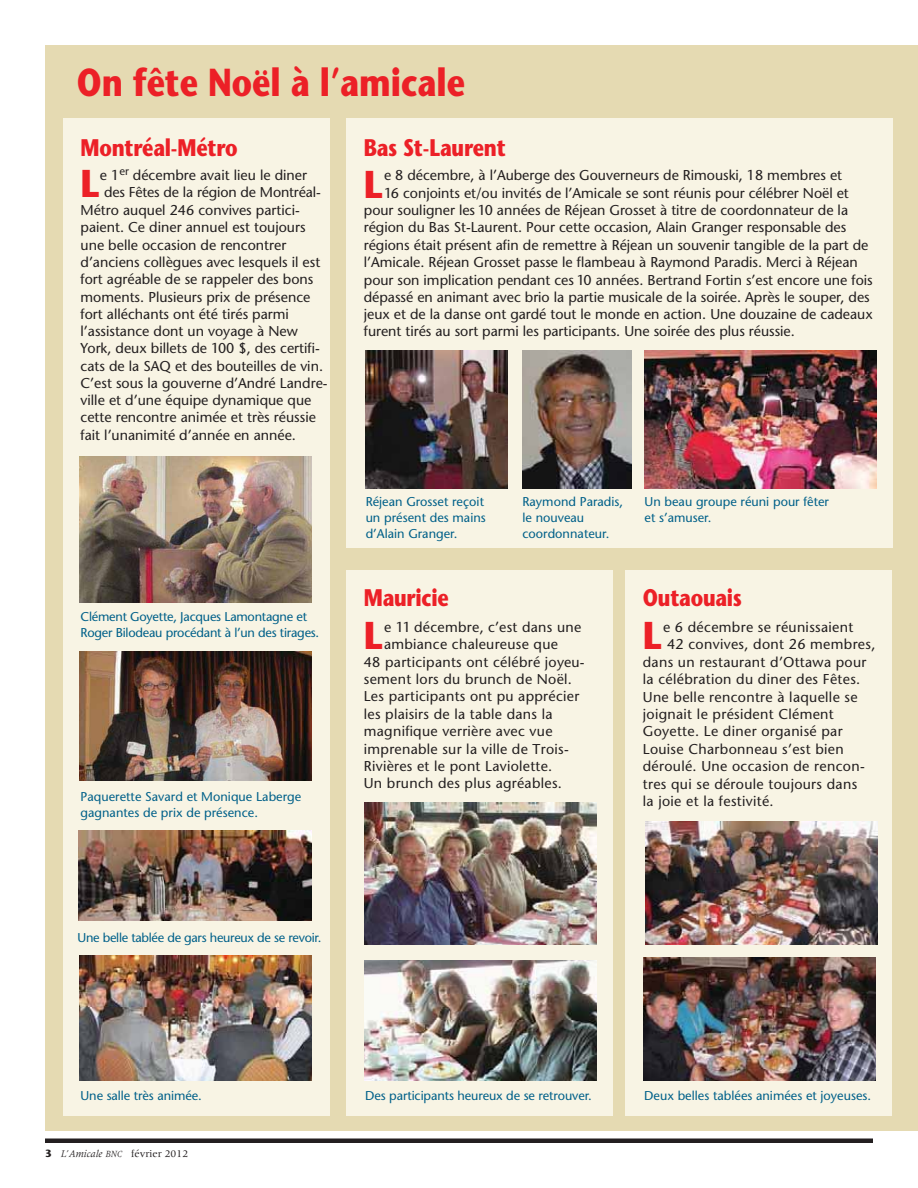
<style>
.page{position:relative;width:918px;height:1188px;background:#fff}
.page>*{position:absolute;margin:0;border:0;box-sizing:border-box;transform-origin:0 0}
.t1{font:700 39px "Stone Sans";color:#ec2027;scale:.82 1}
.t2{font:700 38.7px "Stone Sans";color:#ec2027;scale:.9 1}
.t3{font:700 24px "Stone Sans";letter-spacing:-.01em;color:#ec2027;scale:.82 1}
.t4{font:14.25px "Stone Sans";color:#231f20}
.t5{font:14.25px "Stone Sans";letter-spacing:.02em;color:#231f20}
.t6{font:12.75px/16px "Stone Sans";color:#006089}
.t7{font:12.75px/16px "Stone Sans";letter-spacing:-.02em;color:#006089}
.t8{font:10.5px "Meridien";color:#231f20}
.s1{font-family:"Stone Sans";font-weight:700}
.s2{font-style:italic}
.s3{font-style:italic;font-size:9.75px}
</style>
<div class="page">
<div style="left:45px;top:1138px;width:828px;height:5px;background:#231f20"></div>
<div style="left:45px;top:45px;width:873px;height:1086px;background:#e5dab2"></div>
<div style="left:63px;top:118px;width:267px;height:998px;background:#f8f4e4"></div>
<div style="left:346px;top:119px;width:547px;height:429px;background:#f8f4e4"></div>
<img style="left:80px;top:456px;width:232px;height:147px">
<img style="left:80px;top:956px;width:232px;height:125px">
<img style="left:80px;top:652px;width:232px;height:129px">
<img style="left:79px;top:831px;width:232px;height:90px">
<img style="left:644px;top:350px;width:232px;height:139px">
<img style="left:522px;top:350px;width:110px;height:139px">
<img style="left:366px;top:350px;width:141px;height:139px">
<div style="left:346px;top:570px;width:267px;height:546px;background:#f8f4e4"></div>
<img style="left:364px;top:802px;width:232px;height:142px">
<img style="left:364px;top:960px;width:232px;height:120px">
<div style="left:626px;top:570px;width:266px;height:546px;background:#f8f4e4"></div>
<img style="left:645px;top:821px;width:232px;height:123px">
<img style="left:644px;top:957px;width:232px;height:124px">
<h1 class="t1" style="left:77px;top:67px;width:475px">On fête Noël à l’amicale</h1>
<h3 class="t3" style="left:81px;top:138px;width:193px">Montréal-Métro</h3>
<h3 class="t3" style="left:364px;top:138px;width:175px">Bas St-Laurent</h3>
<h2 class="t2" style="left:81px;top:169px;width:23px">L</h2>
<p class="t4" style="left:100px;top:169px;width:209px">e 1<sup>er</sup> décembre avait lieu le diner</p>
<h2 class="t2" style="left:364px;top:169px;width:23px">L</h2>
<p class="t4" style="left:384px;top:170px;width:460px">e 8 décembre, à l’Auberge des Gouverneurs de Rimouski, 18 membres et</p>
<p class="t4" style="left:104px;top:187px;width:218px">des Fêtes de la région de Montréal-</p>
<p class="t4" style="left:81px;top:204px;width:221px">Métro auquel 246 convives partici-</p>
<p class="t4" style="left:81px;top:222px;width:227px">paient. Ce diner annuel est toujours</p>
<p class="t4" style="left:81px;top:239px;width:207px">une belle occasion de rencontrer</p>
<p class="t4" style="left:81px;top:256px;width:241px">d’anciens collègues avec lesquels il est</p>
<p class="t4" style="left:81px;top:274px;width:234px">fort agréable de se rappeler des bons</p>
<p class="t4" style="left:81px;top:291px;width:231px">moments. Plusieurs prix de présence</p>
<p class="t4" style="left:81px;top:309px;width:210px">fort alléchants ont été tirés parmi</p>
<p class="t4" style="left:81px;top:326px;width:219px">l’assistance dont un voyage à New</p>
<p class="t4" style="left:81px;top:343px;width:241px">York, deux billets de 100 $, des certifi-</p>
<p class="t4" style="left:81px;top:360px;width:244px">cats de la SAQ et des bouteilles de vin.</p>
<p class="t4" style="left:81px;top:378px;width:249px">C’est sous la gouverne d’André Landre-</p>
<p class="t4" style="left:81px;top:395px;width:232px">ville et d’une équipe dynamique que</p>
<p class="t4" style="left:81px;top:412px;width:237px">cette rencontre animée et très réussie</p>
<p class="t4" style="left:81px;top:429px;width:217px">fait l’unanimité d’année en année.</p>
<p class="t4" style="left:384px;top:187px;width:466px">16 conjoints et/ou invités de l’Amicale se sont réunis pour célébrer Noël et</p>
<p class="t4" style="left:364px;top:204px;width:486px">pour souligner les 10 années de Réjean Grosset à titre de coordonnateur de la</p>
<p class="t4" style="left:364px;top:222px;width:484px">région du Bas St-Laurent. Pour cette occasion, Alain Granger responsable des</p>
<p class="t4" style="left:364px;top:239px;width:506px">régions était présent afin de remettre à Réjean un souvenir tangible de la part de</p>
<p class="t4" style="left:364px;top:257px;width:495px">l’Amicale. Réjean Grosset passe le flambeau à Raymond Paradis. Merci à Réjean</p>
<p class="t4" style="left:364px;top:274px;width:510px">pour son implication pendant ces 10 années. Bertrand Fortin s’est encore une fois</p>
<p class="t4" style="left:364px;top:291px;width:507px">dépassé en animant avec brio la partie musicale de la soirée. Après le souper, des</p>
<p class="t4" style="left:364px;top:309px;width:510px">jeux et de la danse ont gardé tout le monde en action. Une douzaine de cadeaux</p>
<p class="t4" style="left:364px;top:326px;width:432px">furent tirés au sort parmi les participants. Une soirée des plus réussie.</p>
<p class="t7" style="left:81px;top:610px;width:240px">Clément Goyette, Jacques Lamontagne et<br>Roger Bilodeau procédant à l’un des tirages.</p>
<p class="t6" style="left:81px;top:790px;width:222px">Paquerette Savard et Monique Laberge gagnantes de prix de présence.</p>
<p class="t6" style="left:366px;top:495px;width:122px">Réjean Grosset reçoit un présent des mains d’Alain Granger.</p>
<p class="t6" style="left:522px;top:495px;width:102px">Raymond Paradis, le nouveau coordonnateur.</p>
<p class="t6" style="left:645px;top:495px;width:186px">Un beau groupe réuni pour fêter et s’amuser.</p>
<h3 class="t3" style="left:364px;top:588px;width:105px">Mauricie</h3>
<h2 class="t2" style="left:364px;top:621px;width:23px">L</h2>
<p class="t5" style="left:384px;top:621px;width:199px">e 11 décembre, c’est dans une</p>
<p class="t5" style="left:384px;top:639px;width:176px">ambiance chaleureuse que</p>
<p class="t5" style="left:364px;top:656px;width:222px">48 participants ont célébré joyeu-</p>
<p class="t5" style="left:364px;top:674px;width:210px">sement lors du brunch de Noël.</p>
<p class="t5" style="left:364px;top:691px;width:217px">Les participants ont pu apprécier</p>
<p class="t5" style="left:364px;top:708px;width:190px">les plaisirs de la table dans la</p>
<p class="t5" style="left:364px;top:726px;width:190px">magnifique verrière avec vue</p>
<p class="t5" style="left:364px;top:743px;width:206px">imprenable sur la ville de Trois-</p>
<p class="t5" style="left:364px;top:761px;width:190px">Rivières et le pont Laviolette.</p>
<p class="t5" style="left:364px;top:778px;width:200px">Un brunch des plus agréables.</p>
<h3 class="t3" style="left:643px;top:589px;width:123px">Outaouais</h3>
<h2 class="t2" style="left:643px;top:621px;width:23px">L</h2>
<p class="t5" style="left:663px;top:622px;width:192px">e 6 décembre se réunissaient</p>
<p class="t5" style="left:667px;top:639px;width:210px">42 convives, dont 26 membres,</p>
<p class="t5" style="left:643px;top:656px;width:225px">dans un restaurant d’Ottawa pour</p>
<p class="t5" style="left:643px;top:674px;width:219px">la célébration du diner des Fêtes.</p>
<p class="t5" style="left:643px;top:691px;width:216px">Une belle rencontre à laquelle se</p>
<p class="t5" style="left:643px;top:709px;width:193px">joignait le président Clément</p>
<p class="t5" style="left:643px;top:726px;width:201px">Goyette. Le diner organisé par</p>
<p class="t5" style="left:643px;top:743px;width:202px">Louise Charbonneau s’est bien</p>
<p class="t5" style="left:643px;top:761px;width:223px">déroulé. Une occasion de rencon-</p>
<p class="t5" style="left:643px;top:778px;width:216px">tres qui se déroule toujours dans</p>
<p class="t5" style="left:643px;top:796px;width:132px">la joie et la festivité.</p>
<p class="t7" style="left:78px;top:931px;width:245px">Une belle tablée de gars heureux de se revoir.</p>
<p class="t6" style="left:81px;top:1089px;width:123px">Une salle très animée.</p>
<p class="t8" style="left:45px;top:1149px;width:145px"><span class="s1">3</span> <span class="s2">L’Amicale</span> <span class="s3">BNC</span> février 2012</p>
<p class="t6" style="left:365px;top:1089px;width:228px">Des participants heureux de se retrouver.</p>
<p class="t6" style="left:644px;top:1089px;width:228px">Deux belles tablées animées et joyeuses.</p>
</div>
